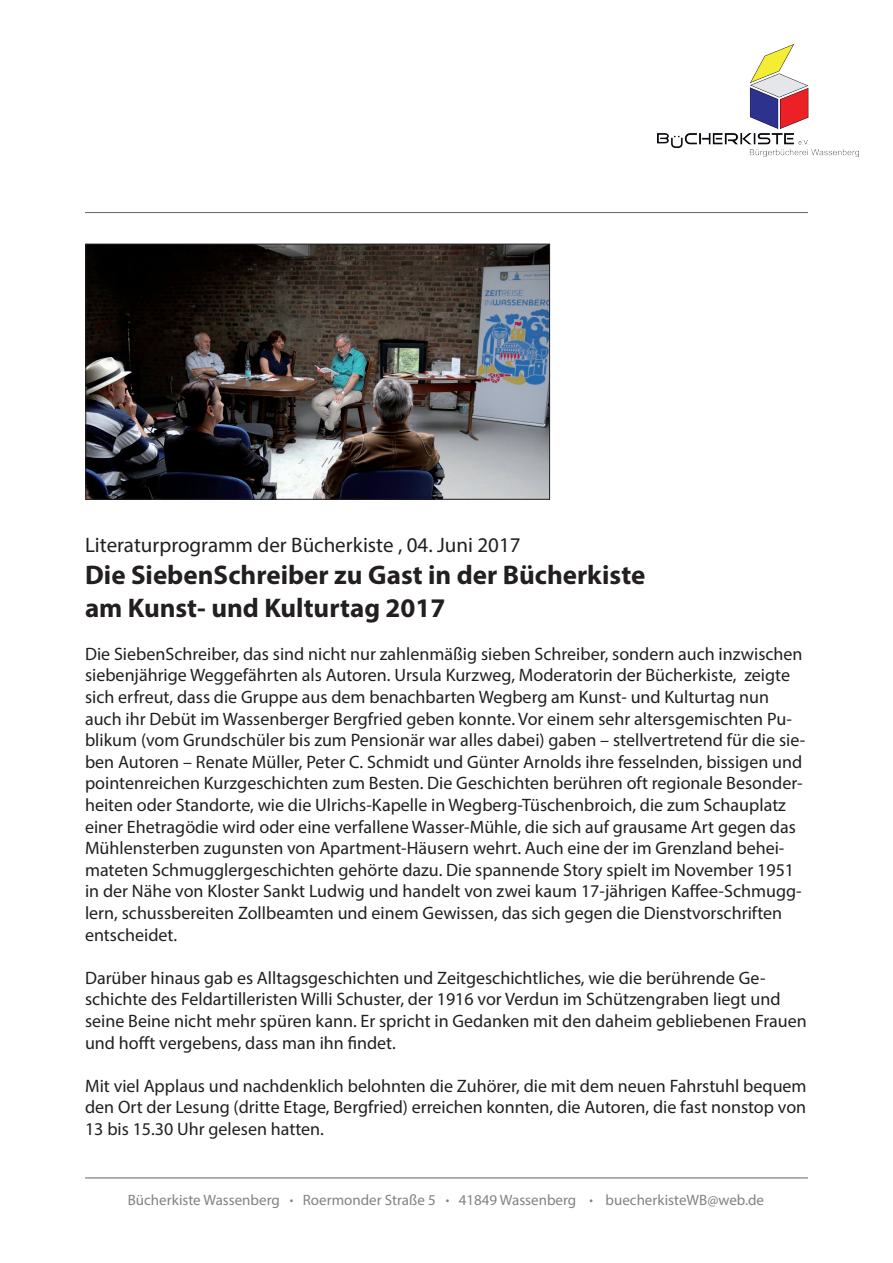
<style>
.page{position:relative;width:893px;height:1263px;background:#fff}
.page>*{position:absolute;margin:0;border:0;box-sizing:border-box;transform-origin:0 0}
.t1{font:700 27px/32.4px "Myriad Pro";color:#231f20}
.t2{font:21px "Myriad Pro";color:#231f20}
.t3{font:18px/21.6px "Myriad Pro";color:#231f20}
.t4{font:15px "Myriad Pro";color:#808285}
</style>
<div class="page">
<img style="left:657px;top:44px;width:202px;height:113px">
<hr style="left:85px;top:1177px;width:723px;height:1px;background:#636366">
<hr style="left:85px;top:212px;width:723px;height:1px;background:#636366">
<img style="left:87px;top:246px;width:461px;height:252px">
<div style="left:85px;top:244px;width:465px;height:256px;border:1px solid #231f20"></div>
<p class="t2" style="left:85px;top:532px;width:437px">Literaturprogramm der Bücherkiste , 04. Juni 2017</p>
<h1 class="t1" style="left:85px;top:558px;width:562px">Die SiebenSchreiber zu Gast in der Bücherkiste am Kunst- und Kulturtag 2017</h1>
<p class="t3" style="left:85px;top:643px;width:722px">Die SiebenSchreiber, das sind nicht nur zahlenmäßig sieben Schreiber, sondern auch inzwischen siebenjährige Weggefährten als Autoren. Ursula Kurzweg, Moderatorin der Bücherkiste, zeigte sich erfreut, dass die Gruppe aus dem benachbarten Wegberg am Kunst- und Kulturtag nun auch ihr Debüt im Wassenberger Bergfried geben konnte. Vor einem sehr altersgemischten Pu&shy;blikum (vom Grundschüler bis zum Pensionär war alles dabei) gaben – stellvertretend für die sie&shy;ben Autoren – Renate Müller, Peter C. Schmidt und Günter Arnolds ihre fesselnden, bissigen und pointenreichen Kurzgeschichten zum Besten. Die Geschichten berühren oft regionale Besonder&shy;heiten oder Standorte, wie die Ulrichs-Kapelle in Wegberg-Tüschenbroich, die zum Schauplatz einer Ehetragödie wird oder eine verfallene Wasser-Mühle, die sich auf grausame Art gegen das Mühlensterben zugunsten von Apartment-Häusern wehrt. Auch eine der im Grenzland behei&shy;mateten Schmugglergeschichten gehörte dazu. Die spannende Story spielt im November 1951 in der Nähe von Kloster Sankt Ludwig und handelt von zwei kaum 17-jährigen Kaffee-Schmugg&shy;lern, schussbereiten Zollbeamten und einem Gewissen, das sich gegen die Dienstvorschriften entscheidet.</p>
<p class="t3" style="left:85px;top:967px;width:723px">Darüber hinaus gab es Alltagsgeschichten und Zeitgeschichtliches, wie die berührende Ge&shy;schichte des Feldartilleristen Willi Schuster, der 1916 vor Verdun im Schützengraben liegt und seine Beine nicht mehr spüren kann. Er spricht in Gedanken mit den daheim gebliebenen Frauen und hofft vergebens, dass man ihn findet.</p>
<p class="t3" style="left:85px;top:1075px;width:723px;text-align:justify">Mit viel Applaus und nachdenklich belohnten die Zuhörer, die mit dem neuen Fahrstuhl bequem den Ort der Lesung (dritte Etage, Bergfried) erreichen konnten, die Autoren, die fast nonstop von 13 bis 15.30 Uhr gelesen hatten.</p>
<p class="t4" style="left:128px;top:1190px;width:638px">Bücherkiste Wassenberg <sup>.</sup> Roermonder Straße 5 <sup>.</sup> 41849 Wassenberg <sup>.</sup> buecherkisteWB@web.de</p>
</div>
